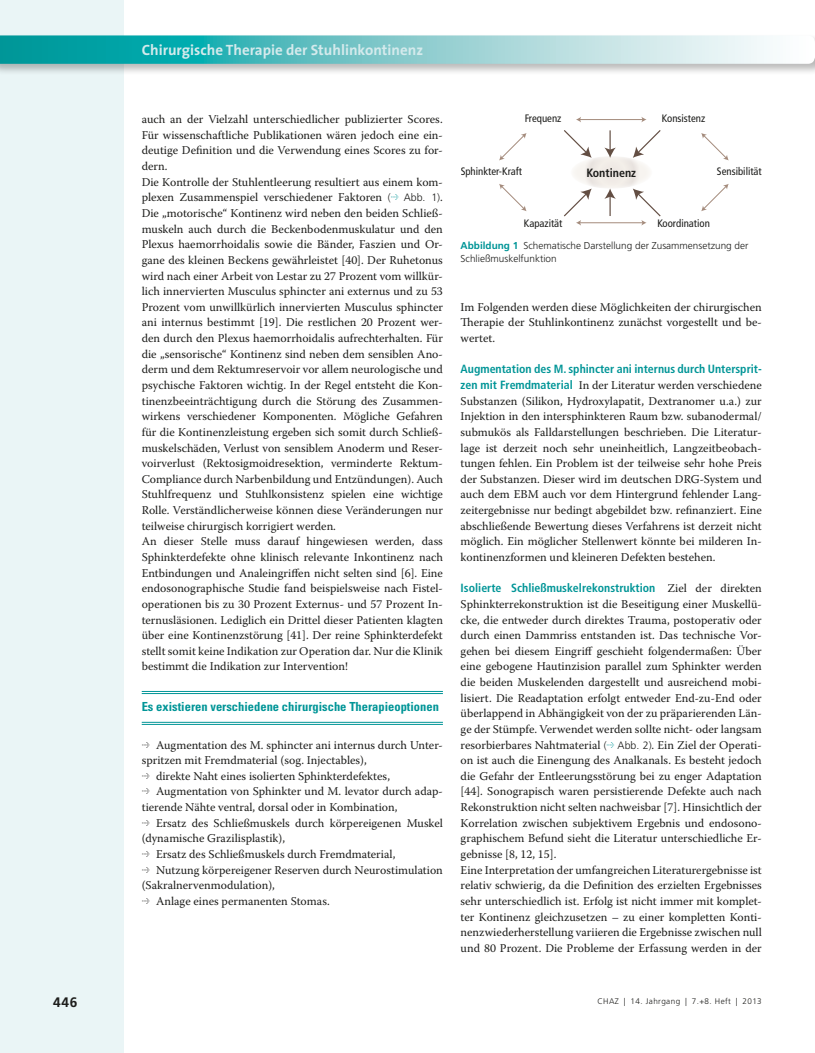
<style>
.page{position:relative;width:815px;height:1053px;background:#fff}
.page>*{position:absolute;margin:0;border:0;box-sizing:border-box;transform-origin:0 0}
.t1{font:700 15px "The Sans";color:#d4eaec}
.t2{font:700 13.75px "Frutiger LT Std";color:#1d1d1b}
.t3{font:700 condensed 12.5px "Univers LT Std";color:#009597}
.t4{font:700 condensed 12px "Frutiger LT Std";color:#1d1d1b}
.t5{font:11.88px/15.6px "Warnock Pro";color:#1d1d1b}
.t6{font:700 condensed 11.88px "Frutiger LT Std";color:#009597}
.t7{font:condensed 10.75px "Frutiger LT Std";color:#1d1d1b}
.t8{font:300 10px/13.8px "Frutiger LT Std";color:#1d1d1b}
.t9{font:300 8.12px "Frutiger LT Std";letter-spacing:.05em;color:#1d1d1b}
.s1{font-family:"Frutiger LT Std";font-weight:300;font-size:10.62px}
.s2{font-weight:700;color:#009597}
.s3{font-family:"Frutiger LT Std";font-weight:700;font-stretch:condensed;color:#009597}
.s4{font-family:"Warnock Pro";font-weight:400;font-stretch:normal;color:#1d1d1b}
</style>
<div class="page">
<div style="left:0;top:0;width:124px;height:1052px;background:#eaf5f6"></div>
<div style="left:0;top:34px;width:815px;height:42px;background:#1d1d1b;opacity:.3"></div>
<svg style="left:0;top:35px;width:815px;height:29px"></svg>
<hr style="left:142px;top:691px;width:301px;height:1px;background:#009597">
<hr style="left:142px;top:693px;width:301px;height:1px;background:#009597">
<hr style="left:142px;top:722px;width:301px;height:1px;background:#009597">
<hr style="left:142px;top:724px;width:301px;height:1px;background:#009597">
<hr style="left:580px;top:119px;width:63px;height:1px;background:#a48b7c">
<svg style="left:576px;top:117px;width:5px;height:5px"></svg>
<svg style="left:641px;top:117px;width:6px;height:5px"></svg>
<svg style="left:499px;top:133px;width:28px;height:27px"></svg>
<svg style="left:499px;top:184px;width:28px;height:27px"></svg>
<svg style="left:701px;top:133px;width:28px;height:27px"></svg>
<svg style="left:701px;top:184px;width:28px;height:27px"></svg>
<svg style="left:564px;top:130px;width:97px;height:95px"></svg>
<p class="t1" style="left:142px;top:38px;width:283px">Chirurgische Therapie der Stuhlinkontinenz</p>
<p class="t5" style="left:142px;top:111px;width:303px">auch an der Vielzahl unterschiedlicher publizierter Scores.<br>Für wissenschaftliche Publikationen wären jedoch eine ein&shy;deutige Definition und die Verwendung eines Scores zu for&shy;dern.<br>Die Kontrolle der Stuhlentleerung resultiert aus einem kom&shy;plexen Zusammenspiel verschiedener Faktoren <span class="s1">( Abb. 1)</span>.<br>Die „motorische“ Kontinenz wird neben den beiden Schließ&shy;muskeln auch durch die Beckenbodenmuskulatur und den Plexus haemorrhoidalis sowie die Bänder, Faszien und Or&shy;gane des kleinen Beckens gewährleistet [40]. Der Ruhetonus wird nach einer Arbeit von Lestar zu 27 Prozent vom willkür&shy;lich innervierten Musculus sphincter ani externus und zu 53<br>Prozent vom unwillkürlich innervierten Musculus sphincter ani internus bestimmt [19]. Die restlichen 20 Prozent wer&shy;den durch den Plexus haemorrhoidalis aufrechterhalten. Für die „sensorische“ Kontinenz sind neben dem sensiblen Ano&shy;derm und dem Rektumreservoir vor allem neurologische und psychische Faktoren wichtig. In der Regel entsteht die Kon&shy;tinenzbeeinträchtigung durch die Störung des Zusammen&shy;wirkens verschiedener Komponenten. Mögliche Gefahren für die Kontinenzleistung ergeben sich somit durch Schließ&shy;muskelschäden, Verlust von sensiblem Anoderm und Reser&shy;voirverlust (Rektosigmoidresektion, verminderte Rektum-Compliance durch Narbenbildung und Entzündungen). Auch Stuhlfrequenz und Stuhlkonsistenz spielen eine wichtige Rolle. Verständlicherweise können diese Veränderungen nur teilweise chirurgisch korrigiert werden.<br>An dieser Stelle muss darauf hingewiesen werden, dass Sphinkterdefekte ohne klinisch relevante Inkontinenz nach Entbindungen und Analeingriffen nicht selten sind [6]. Eine endosonographische Studie fand beispielsweise nach Fistel&shy;operationen bis zu 30 Prozent Externus- und 57 Prozent In&shy;ternusläsionen. Lediglich ein Drittel dieser Patienten klagten über eine Kontinenzstörung [41]. Der reine Sphinkterdefekt stellt somit keine Indikation zur Operation dar. Nur die Klinik bestimmt die Indikation zur Intervention!</p>
<p class="t3" style="left:142px;top:699px;width:299px">Es existieren verschiedene chirurgische Therapieoptionen</p>
<p class="t5" style="left:156px;top:736px;width:288px">Augmentation des M. sphincter ani internus durch Unter-</p>
<p class="t5" style="left:142px;top:752px;width:227px">spritzen mit Fremdmaterial (sog. Injectables),</p>
<p class="t5" style="left:156px;top:767px;width:236px">direkte Naht eines isolierten Sphinkterdefektes,</p>
<p class="t5" style="left:156px;top:783px;width:288px">Augmentation von Sphinkter und M. levator durch adap-</p>
<p class="t5" style="left:142px;top:799px;width:257px">tierende Nähte ventral, dorsal oder in Kombination,</p>
<p class="t5" style="left:156px;top:814px;width:288px">Ersatz des Schließmuskels durch körpereigenen Muskel</p>
<p class="t5" style="left:142px;top:830px;width:145px">(dynamische Grazilisplastik),</p>
<p class="t5" style="left:156px;top:846px;width:241px">Ersatz des Schließmuskels durch Fremdmaterial,</p>
<p class="t5" style="left:156px;top:861px;width:288px">Nutzung körpereigener Reserven durch Neurostimulation</p>
<p class="t5" style="left:142px;top:877px;width:135px">(Sakralnervenmodulation),</p>
<p class="t5" style="left:156px;top:892px;width:175px">Anlage eines permanenten Stomas.</p>
<p class="t7" style="left:525px;top:112px;width:38px">Frequenz</p>
<p class="t7" style="left:662px;top:112px;width:45px">Konsistenz</p>
<p class="t7" style="left:461px;top:165px;width:63px">Sphinkter-Kraft</p>
<p class="t4" style="left:586px;top:165px;width:51px">Kontinenz</p>
<p class="t7" style="left:717px;top:165px;width:46px">Sensibilität</p>
<p class="t7" style="left:524px;top:217px;width:40px">Kapazität</p>
<p class="t7" style="left:657px;top:217px;width:54px">Koordination</p>
<p class="t8" style="left:461px;top:238px;width:289px"><span class="s2">Abbildung 1</span> Schematische Darstellung der Zusammensetzung der<br>Schließmuskelfunktion</p>
<p class="t5" style="left:461px;top:299px;width:303px;text-align:justify">Im Folgenden werden diese Möglichkeiten der chirurgischen Therapie der Stuhlinkontinenz zunächst vorgestellt und be&shy;wertet.</p>
<p class="t6" style="left:461px;top:362px;width:303px">Augmentation des M. sphincter ani internus durch Untersprit-</p>
<p class="t5" style="left:461px;top:377px;width:303px;text-align:justify"><span class="s3">zen mit Fremdmaterial</span> In der Literatur werden verschiedene Substanzen (Silikon, Hydroxylapatit, Dextranomer u.a.) zur Injektion in den intersphinkteren Raum bzw. subanodermal/ submukös als Falldarstellungen beschrieben. Die Literatur&shy;lage ist derzeit noch sehr uneinheitlich, Langzeitbeobach&shy;tungen fehlen. Ein Problem ist der teilweise sehr hohe Preis der Substanzen. Dieser wird im deutschen DRG-System und auch dem EBM auch vor dem Hintergrund fehlender Lang&shy;zeitergebnisse nur bedingt abgebildet bzw. refinanziert. Eine abschließende Bewertung dieses Verfahrens ist derzeit nicht möglich. Ein möglicher Stellenwert könnte bei milderen In&shy;kontinenzformen und kleineren Defekten bestehen.</p>
<p class="t6" style="left:461px;top:581px;width:303px">Isolierte Schließmuskelrekonstruktion <span class="s4">Ziel der direkten</span></p>
<p class="t5" style="left:461px;top:596px;width:303px">Sphinkterrekonstruktion ist die Beseitigung einer Muskellü&shy;cke, die entweder durch direktes Trauma, postoperativ oder durch einen Dammriss entstanden ist. Das technische Vor&shy;gehen bei diesem Eingriff geschieht folgendermaßen: Über eine gebogene Hautinzision parallel zum Sphinkter werden die beiden Muskelenden dargestellt und ausreichend mobi&shy;lisiert. Die Readaptation erfolgt entweder End-zu-End oder überlappend in Abhängigkeit von der zu präparierenden Län&shy;ge der Stümpfe. Verwendet werden sollte nicht- oder langsam resorbierbares Nahtmaterial <span class="s1">( Abb. 2)</span>. Ein Ziel der Operati&shy;on ist auch die Einengung des Analkanals. Es besteht jedoch die Gefahr der Entleerungsstörung bei zu enger Adaptation [44]. Sonograpisch waren persistierende Defekte auch nach Rekonstruktion nicht selten nachweisbar [7]. Hinsichtlich der Korrelation zwischen subjektivem Ergebnis und endosono&shy;graphischem Befund sieht die Literatur unterschiedliche Er&shy;gebnisse [8, 12, 15].<br>Eine Interpretation der umfangreichen Literaturergebnisse ist relativ schwierig, da die Definition des erzielten Ergebnisses sehr unterschiedlich ist. Erfolg ist nicht immer mit komplet&shy;ter Kontinenz gleichzusetzen – zu einer kompletten Konti&shy;nenzwiederherstellung variieren die Ergebnisse zwischen null und 80 Prozent. Die Probleme der Erfassung werden in der</p>
<p class="t2" style="left:53px;top:994px;width:26px">446</p>
<p class="t9" style="left:597px;top:996px;width:166px">CHAZ | 14. Jahrgang | 7.+8. Heft | 2013</p>
</div>
